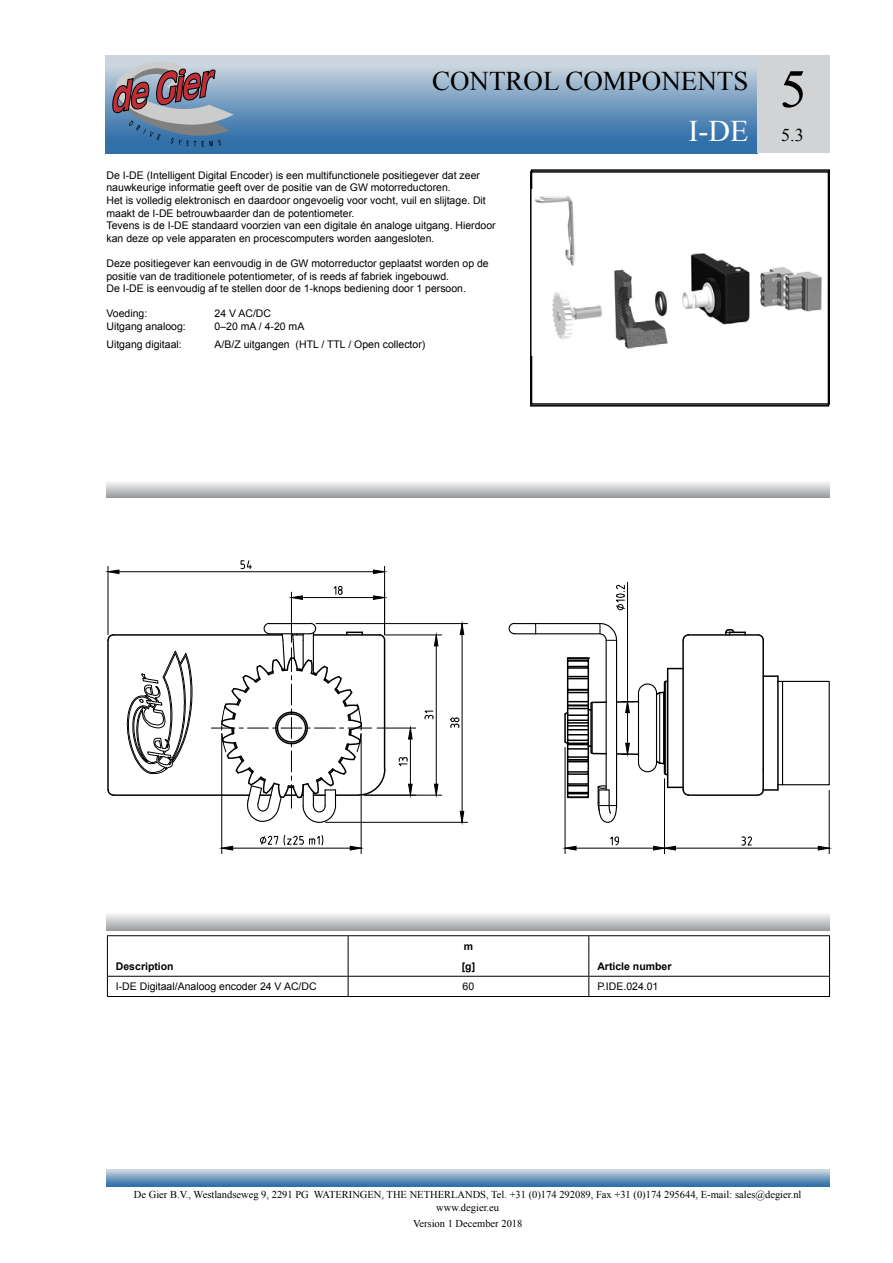
<style>
.page{position:relative;width:893px;height:1263px;background:#fff}
.page>*{position:absolute;margin:0;border:0;box-sizing:border-box;transform-origin:0 0}
.t1{font:54px "Times New Roman";color:#000}
.t2{font:30px "Times New Roman";color:#fff}
.t3{font:27px "Times New Roman";color:#000}
.t4{font:18px "Times New Roman";color:#000}
.t5{font:10.5px/12.6px "Arial";color:#000}
.t6{font:10.5px/12.6px "Times New Roman";color:#000;text-align:center}
.t7{font:700 10.5px "Arial";color:#000}
</style>
<div class="page">
<svg style="left:106px;top:1169px;width:723px;height:17px;background:#7ea2c4"></svg>
<svg style="left:106px;top:55px;width:651px;height:98px;background:#789ec1"></svg>
<svg style="left:112px;top:60px;width:122px;height:87px;background:#868a9e"></svg>
<div style="left:757px;top:55px;width:72px;height:98px;background:#d1d3d4"></div>
<svg style="left:106px;top:914px;width:723px;height:16px;background:#c7c8ca"></svg>
<svg style="left:106px;top:482px;width:723px;height:15px;background:#c6c8ca"></svg>
<img style="left:535px;top:196px;width:287px;height:153px">
<div style="left:530px;top:171px;width:299px;height:235px;border:2px solid #000"></div>
<svg style="left:107px;top:633px;width:6px;height:7px"></svg>
<hr style="left:107px;top:640px;width:2px;height:150px;background:#000">
<svg style="left:107px;top:788px;width:6px;height:8px"></svg>
<hr style="left:113px;top:794px;width:136px;height:2px;background:#000">
<hr style="left:113px;top:634px;width:169px;height:2px;background:#000">
<hr style="left:384px;top:566px;width:1px;height:68px;background:#000">
<hr style="left:108px;top:566px;width:1px;height:68px;background:#000">
<hr style="left:119px;top:571px;width:254px;height:1px;background:#000">
<svg style="left:373px;top:569px;width:12px;height:5px"></svg>
<svg style="left:107px;top:569px;width:13px;height:5px"></svg>
<svg style="left:240px;top:560px;width:12px;height:9px"></svg>
<hr style="left:291px;top:592px;width:1px;height:50px;background:#000">
<hr style="left:302px;top:597px;width:71px;height:1px;background:#000">
<svg style="left:291px;top:595px;width:12px;height:5px"></svg>
<svg style="left:373px;top:595px;width:11px;height:5px"></svg>
<svg style="left:333px;top:585px;width:10px;height:10px"></svg>
<svg style="left:668px;top:668px;width:14px;height:1px"></svg>
<hr style="left:638px;top:693px;width:1px;height:70px;background:#000">
<svg style="left:637px;top:680px;width:30px;height:17px"></svg>
<svg style="left:637px;top:759px;width:30px;height:17px"></svg>
<hr style="left:617px;top:701px;width:21px;height:2px;background:#000">
<hr style="left:617px;top:753px;width:21px;height:2px;background:#000">
<hr style="left:762px;top:640px;width:2px;height:129px;background:#000">
<svg style="left:758px;top:634px;width:6px;height:7px"></svg>
<hr style="left:762px;top:769px;width:2px;height:21px;background:#000">
<hr style="left:688px;top:794px;width:70px;height:2px;background:#000">
<hr style="left:688px;top:634px;width:70px;height:2px;background:#000">
<svg style="left:682px;top:634px;width:8px;height:6px"></svg>
<hr style="left:682px;top:640px;width:2px;height:150px;background:#000">
<svg style="left:668px;top:787px;width:22px;height:9px"></svg>
<hr style="left:667px;top:668px;width:1px;height:119px;background:#000">
<div style="left:782px;top:681px;width:48px;height:104px;border:1px solid #000"></div>
<hr style="left:777px;top:681px;width:2px;height:104px;background:#000">
<svg style="left:764px;top:675px;width:18px;height:7px"></svg>
<svg style="left:757px;top:784px;width:25px;height:12px"></svg>
<hr style="left:664px;top:682px;width:1px;height:91px;background:#000">
<svg style="left:724px;top:629px;width:22px;height:6px"></svg>
<hr style="left:665px;top:681px;width:1px;height:93px;background:#000">
<hr style="left:663px;top:692px;width:1px;height:71px;background:#000">
<hr style="left:659px;top:693px;width:1px;height:70px;background:#000">
<hr style="left:656px;top:693px;width:1px;height:70px;background:#000">
<hr style="left:565px;top:747px;width:1px;height:107px;background:#000">
<hr style="left:576px;top:848px;width:77px;height:1px;background:#000">
<svg style="left:564px;top:845px;width:13px;height:6px"></svg>
<svg style="left:610px;top:836px;width:9px;height:10px"></svg>
<hr style="left:664px;top:779px;width:1px;height:75px;background:#000">
<hr style="left:829px;top:790px;width:1px;height:64px;background:#000">
<hr style="left:675px;top:848px;width:143px;height:1px;background:#000">
<svg style="left:653px;top:845px;width:23px;height:6px"></svg>
<svg style="left:817px;top:845px;width:13px;height:6px"></svg>
<svg style="left:742px;top:836px;width:10px;height:10px"></svg>
<svg style="left:127px;top:650px;width:66px;height:124px"></svg>
<hr style="left:377px;top:727px;width:39px;height:1px;background:#000">
<hr style="left:410px;top:739px;width:1px;height:45px;background:#000">
<svg style="left:408px;top:727px;width:5px;height:13px"></svg>
<svg style="left:408px;top:783px;width:5px;height:12px"></svg>
<svg style="left:398px;top:757px;width:10px;height:10px"></svg>
<hr style="left:385px;top:634px;width:57px;height:1px;background:#000">
<hr style="left:364px;top:795px;width:78px;height:1px;background:#000">
<hr style="left:436px;top:646px;width:1px;height:138px;background:#000">
<svg style="left:434px;top:634px;width:5px;height:13px"></svg>
<svg style="left:434px;top:783px;width:5px;height:13px"></svg>
<svg style="left:424px;top:710px;width:10px;height:9px"></svg>
<svg style="left:211px;top:622px;width:175px;height:202px"></svg>
<hr style="left:221px;top:733px;width:1px;height:121px;background:#000">
<hr style="left:361px;top:733px;width:1px;height:121px;background:#000">
<hr style="left:233px;top:848px;width:117px;height:1px;background:#000">
<svg style="left:221px;top:845px;width:12px;height:6px"></svg>
<svg style="left:349px;top:845px;width:13px;height:6px"></svg>
<svg style="left:260px;top:835px;width:63px;height:11px"></svg>
<hr style="left:316px;top:623px;width:151px;height:1px;background:#000">
<hr style="left:325px;top:822px;width:142px;height:1px;background:#000">
<hr style="left:462px;top:634px;width:1px;height:177px;background:#000">
<svg style="left:459px;top:623px;width:5px;height:12px"></svg>
<svg style="left:459px;top:810px;width:5px;height:13px"></svg>
<svg style="left:450px;top:717px;width:10px;height:11px"></svg>
<hr style="left:627px;top:582px;width:1px;height:120px;background:#000">
<svg style="left:508px;top:622px;width:122px;height:201px"></svg>
<svg style="left:616px;top:584px;width:9px;height:26px"></svg>
<hr style="left:107px;top:935px;width:241px;height:1px;background:#000">
<hr style="left:348px;top:935px;width:241px;height:1px;background:#000">
<hr style="left:589px;top:935px;width:241px;height:1px;background:#000">
<hr style="left:107px;top:976px;width:241px;height:1px;background:#000">
<hr style="left:348px;top:976px;width:241px;height:1px;background:#000">
<hr style="left:589px;top:976px;width:241px;height:1px;background:#000">
<hr style="left:107px;top:996px;width:241px;height:1px;background:#000">
<hr style="left:348px;top:996px;width:241px;height:1px;background:#000">
<hr style="left:589px;top:996px;width:241px;height:1px;background:#000">
<svg style="left:107px;top:936px;width:1px;height:60px"></svg>
<svg style="left:348px;top:936px;width:1px;height:60px"></svg>
<svg style="left:588px;top:936px;width:1px;height:60px"></svg>
<svg style="left:829px;top:936px;width:1px;height:60px"></svg>
<h3 class="t3" style="left:432px;top:63px;width:318px">CONTROL COMPONENTS</h3>
<h2 class="t2" style="left:688px;top:110px;width:61px">I-DE</h2>
<p class="t5" style="left:106px;top:169px;width:391px">De I-DE (Intelligent Digital Encoder) is een multifunctionele positiegever dat zeer nauwkeurige informatie geeft over de positie van de GW motorreductoren.<br>Het is volledig elektronisch en daardoor ongevoelig voor vocht, vuil en slijtage. Dit maakt de I-DE betrouwbaarder dan de potentiometer.<br>Tevens is de I-DE standaard voorzien van een digitale én analoge uitgang. Hierdoor kan deze op vele apparaten en procescomputers worden aangesloten.</p>
<p class="t5" style="left:106px;top:257px;width:384px">Deze positiegever kan eenvoudig in de GW motorreductor geplaatst worden op de positie van de traditionele potentiometer, of is reeds af fabriek ingebouwd.<br>De I-DE is eenvoudig af te stellen door de 1-knops bediening door 1 persoon.</p>
<p class="t5" style="left:106px;top:308px;width:42px">Voeding:</p>
<p class="t5" style="left:214px;top:308px;width:58px">24 V AC/DC</p>
<p class="t5" style="left:106px;top:320px;width:81px">Uitgang analoog:</p>
<p class="t5" style="left:214px;top:320px;width:91px">0–20 mA / 4-20 mA</p>
<p class="t5" style="left:106px;top:338px;width:77px">Uitgang digitaal:</p>
<p class="t5" style="left:214px;top:338px;width:212px">A/B/Z uitgangen (HTL / TTL / Open collector)</p>
<h1 class="t1" style="left:780px;top:53px;width:28px">5</h1>
<h3 class="t4" style="left:781px;top:123px;width:24px">5.3</h3>
<p class="t7" style="left:464px;top:939px;width:11px">m</p>
<p class="t7" style="left:116px;top:959px;width:59px">Description</p>
<p class="t7" style="left:462px;top:959px;width:15px">[g]</p>
<p class="t7" style="left:597px;top:959px;width:76px">Article number</p>
<p class="t5" style="left:116px;top:980px;width:202px">I-DE Digitaal/Analoog encoder 24 V AC/DC</p>
<p class="t5" style="left:463px;top:980px;width:13px">60</p>
<p class="t5" style="left:597px;top:980px;width:63px">P.IDE.024.01</p>
<p class="t6" style="left:134px;top:1188px;width:669px">De Gier B.V., Westlandseweg 9, 2291 PG WATERINGEN, THE NETHERLANDS, Tel. +31 (0)174 292089, Fax +31 (0)174 295644, E-mail: sales@degier.nl www.degier.eu</p>
<p class="t6" style="left:413px;top:1217px;width:111px">Version 1 December 2018</p>
</div>
